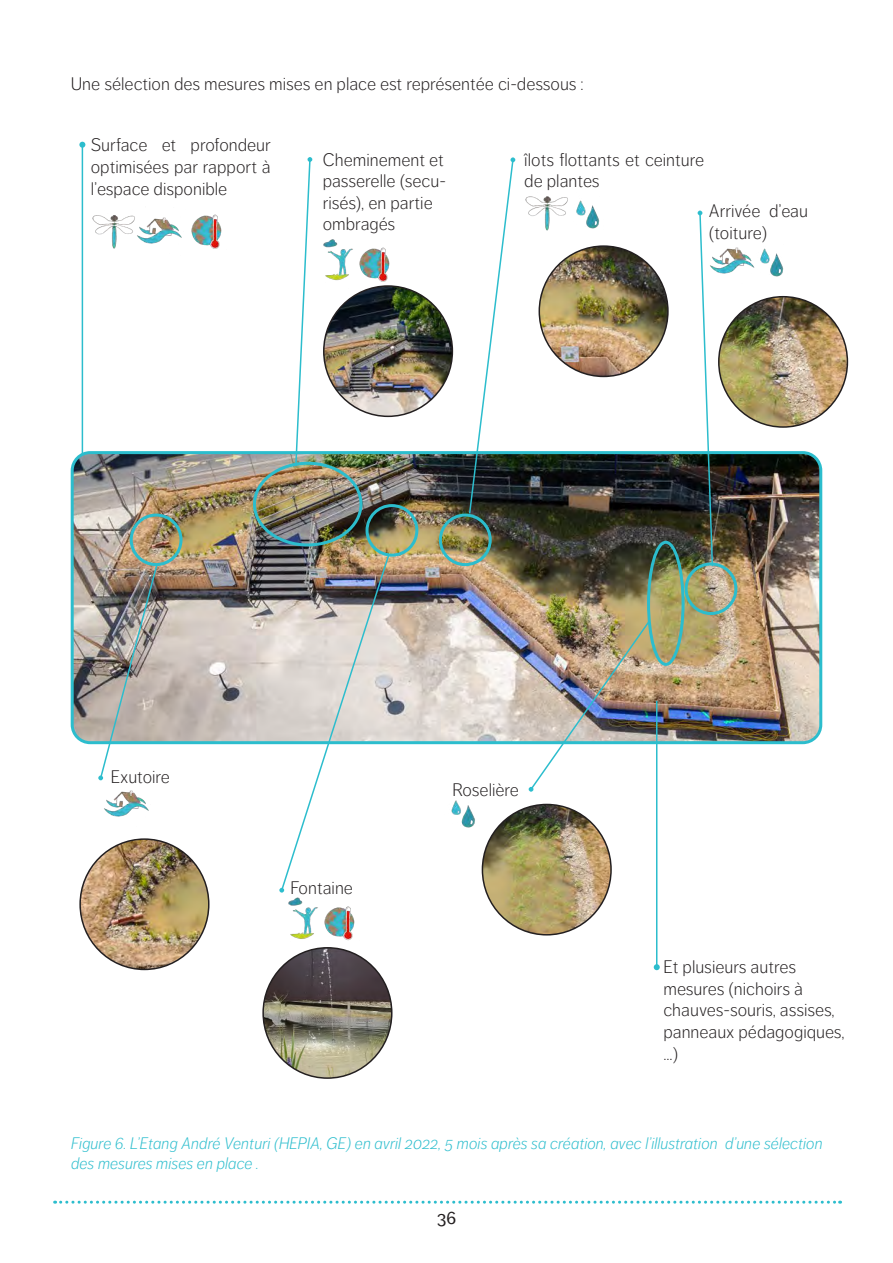
<style>
.page{position:relative;width:893px;height:1263px;background:#fff}
.page>*{position:absolute;margin:0;border:0;box-sizing:border-box;transform-origin:0 0}
.Corps_de_texte{font:300 18px/21.6px "Dagny Pro";color:#231f20}
.t1{font:18px "Dagny Pro";color:#231f20}
.Corps_de_texte-2{font:italic 300 16.5px/19.8px "Dagny Pro";color:#2cbdcd}
</style>
<div class="page">
<svg style="left:55px;top:1201px;width:786px;height:3px"></svg>
<img style="left:72px;top:455px;width:749px;height:288px">
<div style="left:71px;top:451px;width:751px;height:293px;border:3px solid #2cbdcd;border-radius:18px"></div>
<img style="left:324px;top:286px;width:128px;height:130px">
<img style="left:541px;top:246px;width:127px;height:130px">
<img style="left:719px;top:297px;width:128px;height:130px">
<img style="left:80px;top:839px;width:127px;height:130px">
<img style="left:265px;top:948px;width:127px;height:130px">
<img style="left:482px;top:804px;width:129px;height:131px">
<div style="left:253px;top:462px;width:109px;height:84px;border:3px solid #2cbdcd;border-radius:50%"></div>
<div style="left:366px;top:504px;width:52px;height:53px;border:3px solid #2cbdcd;border-radius:50%"></div>
<div style="left:439px;top:514px;width:53px;height:52px;border:3px solid #2cbdcd;border-radius:50%"></div>
<div style="left:647px;top:541px;width:38px;height:125px;border:3px solid #2cbdcd;border-radius:50%"></div>
<div style="left:685px;top:562px;width:52px;height:53px;border:3px solid #2cbdcd;border-radius:50%"></div>
<div style="left:130px;top:513px;width:53px;height:53px;border:3px solid #2cbdcd;border-radius:50%"></div>
<svg style="left:294px;top:157px;width:18px;height:311px"></svg>
<svg style="left:468px;top:157px;width:47px;height:358px"></svg>
<img style="left:698px;top:211px;width:16px;height:357px">
<img style="left:529px;top:619px;width:122px;height:173px">
<img style="left:98px;top:562px;width:61px;height:218px">
<svg style="left:279px;top:553px;width:111px;height:325px"></svg>
<hr style="left:82px;top:145px;width:1px;height:310px;background:#2cbdcd">
<svg style="left:79px;top:142px;width:6px;height:6px"></svg>
<hr style="left:656px;top:701px;width:1px;height:266px;background:#2cbdcd">
<svg style="left:654px;top:964px;width:6px;height:6px"></svg>
<img style="left:144px;top:217px;width:36px;height:27px">
<img style="left:180px;top:214px;width:42px;height:35px">
<img style="left:307px;top:219px;width:42px;height:66px">
<img style="left:92px;top:215px;width:52px;height:34px">
<img style="left:349px;top:247px;width:47px;height:41px">
<img style="left:576px;top:200px;width:24px;height:29px">
<img style="left:525px;top:196px;width:43px;height:35px">
<img style="left:754px;top:248px;width:30px;height:29px">
<img style="left:705px;top:235px;width:49px;height:50px">
<img style="left:99px;top:778px;width:55px;height:39px">
<img style="left:279px;top:878px;width:35px;height:61px">
<img style="left:314px;top:906px;width:41px;height:35px">
<img style="left:451px;top:800px;width:24px;height:28px">
<p class="Corps_de_texte" style="left:71px;top:73px;width:515px">Une sélection des mesures mises en place est représentée ci-dessous :</p>
<p class="Corps_de_texte" style="left:91px;top:135px;width:182px;text-align:justify">Surface et profondeur optimisées par rapport à l’espace disponible</p>
<p class="Corps_de_texte" style="left:323px;top:149px;width:125px">Cheminement et passerelle (secu&shy;risés), en partie ombragés</p>
<p class="Corps_de_texte" style="left:524px;top:149px;width:181px">îlots flottants et ceinture de plantes</p>
<p class="Corps_de_texte" style="left:709px;top:201px;width:101px">Arrivée d’eau (toiture)</p>
<p class="Corps_de_texte" style="left:111px;top:766px;width:61px">Exutoire</p>
<p class="Corps_de_texte" style="left:290px;top:877px;width:64px">Fontaine</p>
<p class="Corps_de_texte" style="left:453px;top:779px;width:68px">Roselière</p>
<p class="Corps_de_texte" style="left:663px;top:956px;width:183px">Et plusieurs autres mesures (nichoirs à chauves-souris, assises, panneaux pédagogiques, ...)</p>
<p class="Corps_de_texte-2" style="left:71px;top:1133px;width:753px">Figure 6. L’Etang André Venturi (HEPIA, GE) en avril 2022, 5 mois après sa création, avec l’illustration d’une sélection des mesures mises en place .</p>
<p class="t1" style="left:437px;top:1207px;width:21px">36</p>
</div>
